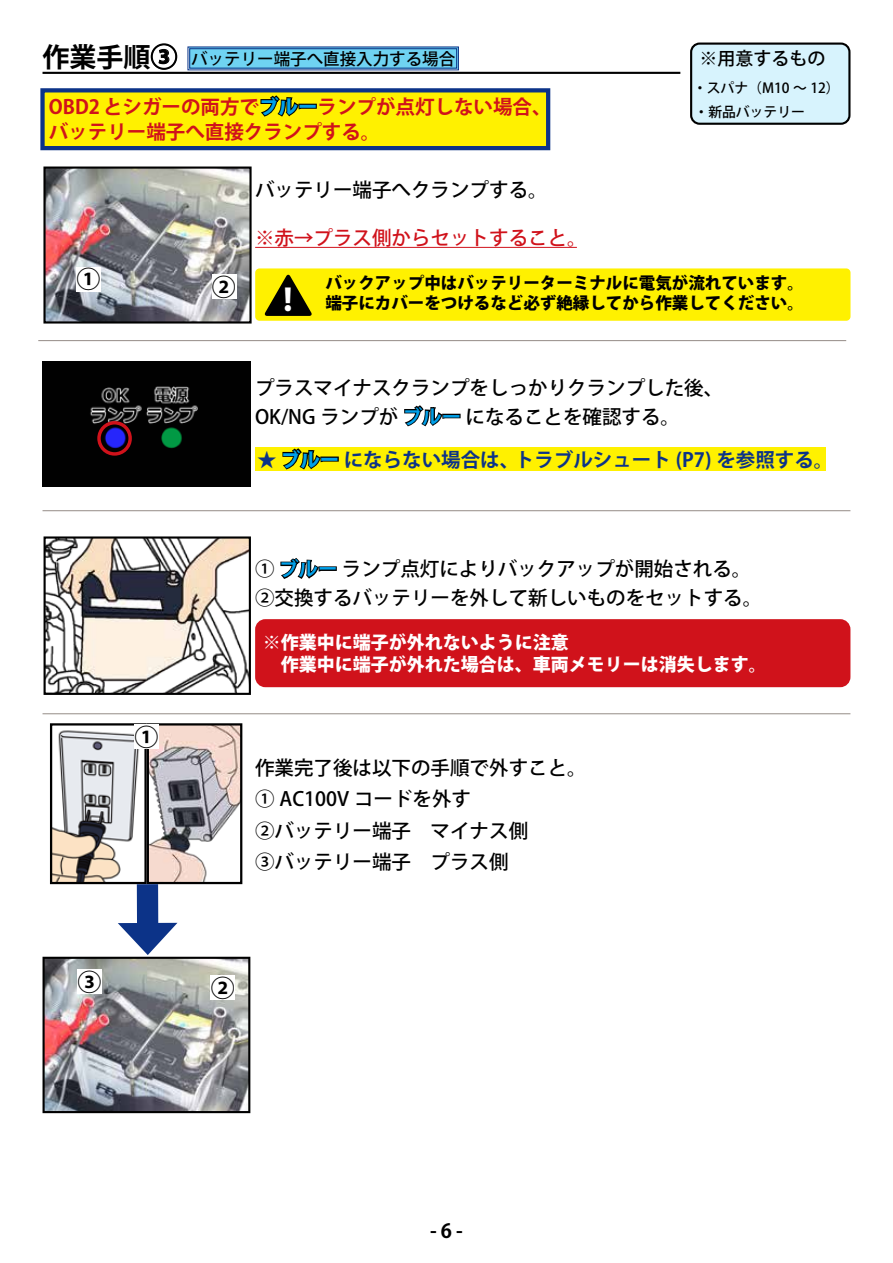
<style>
.page{position:relative;width:893px;height:1263px;background:#fff}
.page>*{position:absolute;margin:0;border:0;box-sizing:border-box;transform-origin:0 0}
.t1{font:800 30.45px "Koz Go Pr 6 N";color:#fff}
.t2{font:700 27px "Koz Go Pro";color:#000}
.t3{font:700 24px "Koz Go Pro";color:#000}
.t4{font:500 19.5px/31.5px "Koz Go Pro";color:#000}
.t5{font:700 19.5px/25.5px "Koz Go Pro";color:#d0121b}
.t6{font:700 19.5px "Koz Go Pro";color:#0c3388}
.t7{font:500 19.5px "Koz Go Pro";color:#d0121b}
.t8{font:700 19.5px "Koz Go Pro";color:#000}
.t9{font:800 18px/22.5px "Koz Go Pro";color:#fff}
.t10{font:500 18px "Koz Go Pro";color:#000}
.t11{font:800 16.5px "Koz Go Pro";color:#000}
.t12{font:500 16.5px "Koz Go Pro";color:#000}
.t13{font:500 13.8px/24.2px "Koz Go Pro";color:#000}
.s1{font-weight:800;color:#000}
.s2{font-weight:700}
</style>
<div class="page">
<img style="left:46px;top:169px;width:203px;height:152px">
<div style="left:43px;top:166px;width:209px;height:158px;border:2px solid #000"></div>
<img style="left:47px;top:539px;width:201px;height:153px">
<div style="left:44px;top:536px;width:207px;height:159px;border:2px solid #000"></div>
<img style="left:46px;top:960px;width:201px;height:150px">
<div style="left:43px;top:957px;width:207px;height:156px;border:2px solid #000"></div>
<img style="left:53px;top:730px;width:87px;height:151px">
<div style="left:50px;top:723px;width:97px;height:161px;border:2px solid #000"></div>
<hr style="left:38px;top:340px;width:808px;height:1px;background:#958c87">
<hr style="left:43px;top:510px;width:807px;height:1px;background:#958c87">
<hr style="left:43px;top:713px;width:807px;height:1px;background:#958c87">
<img style="left:150px;top:726px;width:89px;height:155px">
<div style="left:147px;top:723px;width:95px;height:161px;border:2px solid #000"></div>
<hr style="left:43px;top:72px;width:637px;height:2px;background:#000">
<div style="left:691px;top:44px;width:158px;height:80px;background:#d7f3fd;border-radius:9px"></div>
<div style="left:690px;top:43px;width:160px;height:82px;border:2px solid #000;border-radius:9px"></div>
<svg style="left:188px;top:47px;width:271px;height:23px;background:#63bce2"></svg>
<div style="left:43px;top:90px;width:505px;height:58px;background:#fff100"></div>
<div style="left:40px;top:88px;width:510px;height:62px;border:4px solid #0c3388"></div>
<hr style="left:255px;top:247px;width:322px;height:1px;background:#d0121b">
<div style="left:77px;top:969px;width:24px;height:24px;background:#fff"></div>
<div style="left:211px;top:976px;width:24px;height:24px;background:#fff"></div>
<div style="left:137px;top:884px;width:21px;height:51px;background:#0c3388"></div>
<svg style="left:118px;top:923px;width:59px;height:32px"></svg>
<div style="left:134px;top:724px;width:25px;height:24px;background:#fff"></div>
<div style="left:257px;top:621px;width:592px;height:64px;background:#d0121b;border-radius:9px"></div>
<div style="left:255px;top:619px;width:595px;height:68px;border:3px solid #d0121b;border-radius:9px"></div>
<div style="left:77px;top:267px;width:24px;height:24px;background:#fff"></div>
<div style="left:212px;top:275px;width:25px;height:24px;background:#fff"></div>
<div style="left:255px;top:268px;width:595px;height:53px;background:#fff100;border-radius:4px"></div>
<svg style="left:264px;top:274px;width:48px;height:42px"></svg>
<div style="left:255px;top:447px;width:571px;height:24px;background:#fff100"></div>
<img style="left:43px;top:361px;width:208px;height:125px">
<div style="left:97px;top:421px;width:35px;height:35px;border:3px solid #d0121b;border-radius:50%"></div>
<h2 class="t2" style="left:43px;top:40px;width:136px">作業手順③</h2>
<p class="t5" style="left:49px;top:95px;width:504px">OBD2とシガーの両方で<span class="s1">ブルー</span>ランプが点灯しない場合、バッテリー端子へ直接クランプする。</p>
<p class="t4" style="left:255px;top:175px;width:294px">バッテリー端子へクランプする。</p>
<p class="t7" style="left:255px;top:225px;width:333px">※赤→プラス側からセットすること。</p>
<p class="t12" style="left:191px;top:48px;width:266px">バッテリー端子へ直接入力する場合</p>
<p class="t10" style="left:699px;top:47px;width:127px">※用意するもの</p>
<p class="t13" style="left:693px;top:76px;width:148px">・スパナ（M10 ~ 12(・新品バッテリー</p>
<p class="t3" style="left:77px;top:264px;width:26px">①</p>
<p class="t3" style="left:212px;top:272px;width:25px">②</p>
<h1 class="t1" style="left:284px;top:282px;width:11px">!</h1>
<p class="t11" style="left:325px;top:272px;width:480px">バックアップ中はバッテリーターミナルに電気が流れています。</p>
<p class="t11" style="left:325px;top:292px;width:480px">端子にカバーをつけるなど必ず絶縁してから作業してください。</p>
<p class="t4" style="left:255px;top:375px;width:469px;line-height:28.5px">プラスマイナスクランプをしっかりクランプした後、<br>OK/NG ランプが<span class="s2">ブルー</span>になることを確認する。</p>
<p class="t6" style="left:257px;top:447px;width:263px">★ <span class="s1">ブルー</span>にならない場合は、</p>
<p class="t6" style="left:515px;top:447px;width:320px">トラブルシュート )7P( を参照する。</p>
<p class="t3" style="left:134px;top:721px;width:25px">1</p>
<p class="t4" style="left:255px;top:556px;width:509px;line-height:28.5px">① <span class="s2">ブルー</span>ランプ点灯によりバックアップが開始される。<br>②交換するバッテリーを外して新しいものをセットする。</p>
<p class="t9" style="left:263px;top:632px;width:505px">※作業中に端子が外れないように注意<br>　作業中に端子が外れた場合は、車両メモリーは消失します。</p>
<p class="t4" style="left:255px;top:753px;width:333px">作業完了後は以下の手順で外すこと。<br>① AC100V コードを外す<br>②バッテリー端子　マイナス側<br>③バッテリー端子　プラス側</p>
<p class="t3" style="left:77px;top:966px;width:25px">3</p>
<p class="t3" style="left:211px;top:973px;width:25px">2</p>
<p class="t8" style="left:430px;top:1218px;width:34px">-6-</p>
</div>
